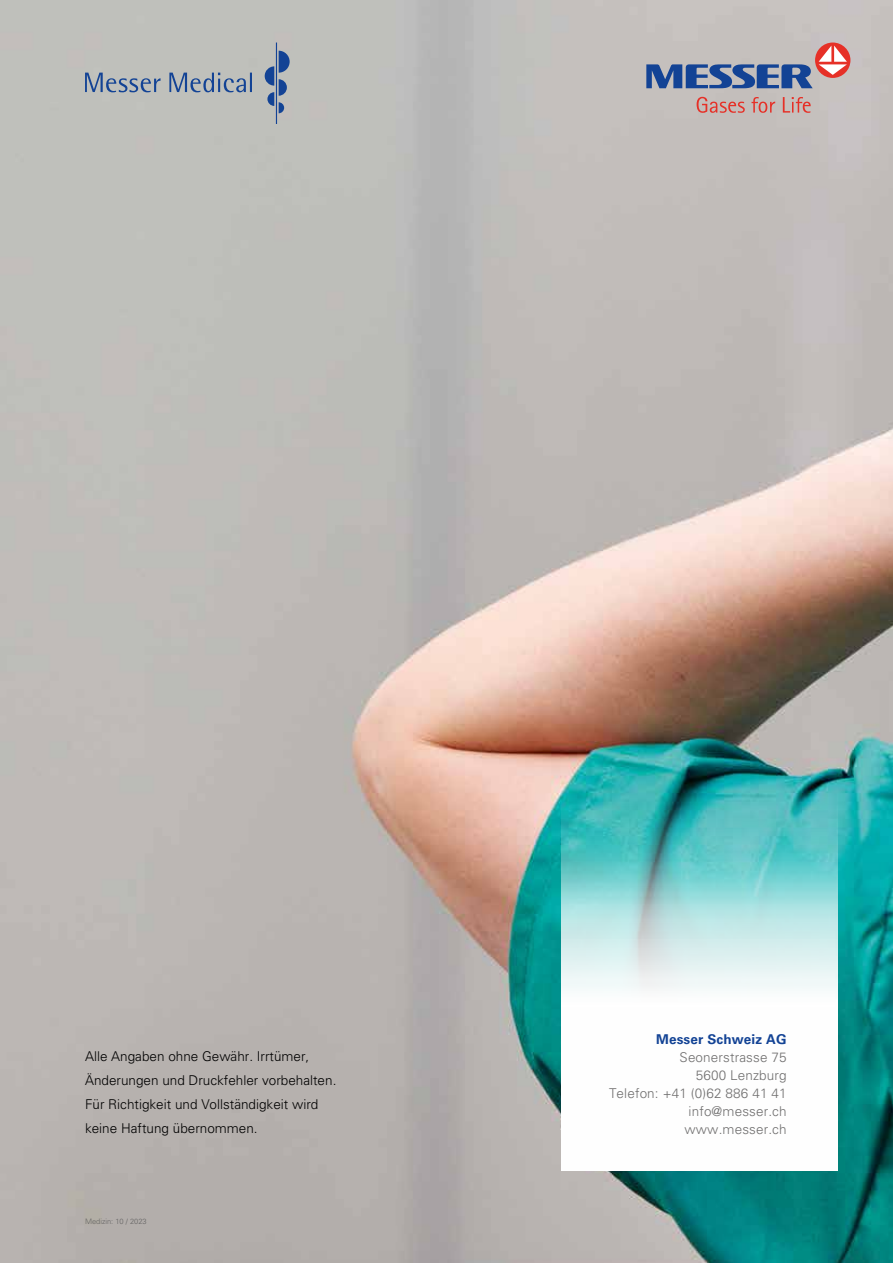
<style>
.page{position:relative;width:893px;height:1263px;background:#fff}
.page>*{position:absolute;margin:0;border:0;box-sizing:border-box;transform-origin:0 0}
.t1{font:300 13.5px/24px "Univers LTCE";color:#000}
.t2{font:300 13.5px/18px "Univers LTCE";letter-spacing:.01em;color:#706f6f;text-align:right}
.t3{font:700 13.5px "Univers LTCE";letter-spacing:.01em;color:#134395}
.t4{font:300 7.5px "Univers LTCE";color:#646363}
</style>
<div class="page">
<img style="left:0;top:0;width:893px;height:1263px">
<img style="left:561px;top:738px;width:277px;height:432px">
<svg style="left:697px;top:97px;width:114px;height:16px"></svg>
<svg style="left:646px;top:64px;width:167px;height:24px"></svg>
<div style="left:815px;top:43px;width:35px;height:35px;background:#e63027;border-radius:50%"></div>
<svg style="left:819px;top:46px;width:28px;height:29px"></svg>
<svg style="left:265px;top:51px;width:24px;height:62px"></svg>
<hr style="left:276px;top:43px;width:1px;height:81px;background:#134395">
<svg style="left:85px;top:73px;width:167px;height:19px"></svg>
<p class="t1" style="left:85px;top:1045px;width:253px">Alle Angaben ohne Gewähr. Irrtümer, Änderungen und Druckfehler vorbehalten.<br>Für Richtigkeit und Vollständigkeit wird keine Haftung übernommen.</p>
<p class="t4" style="left:85px;top:1217px;width:63px">Medizin: 10 / 2023</p>
<p class="t3" style="left:656px;top:1031px;width:132px">Messer Schweiz AG</p>
<p class="t2" style="left:609px;top:1048px;width:179px">Seonerstrasse 75<br>5600 Lenzburg<br>Telefon: +41 (0)62 886 41 41 info@messer.ch www.messer.ch</p>
</div>
